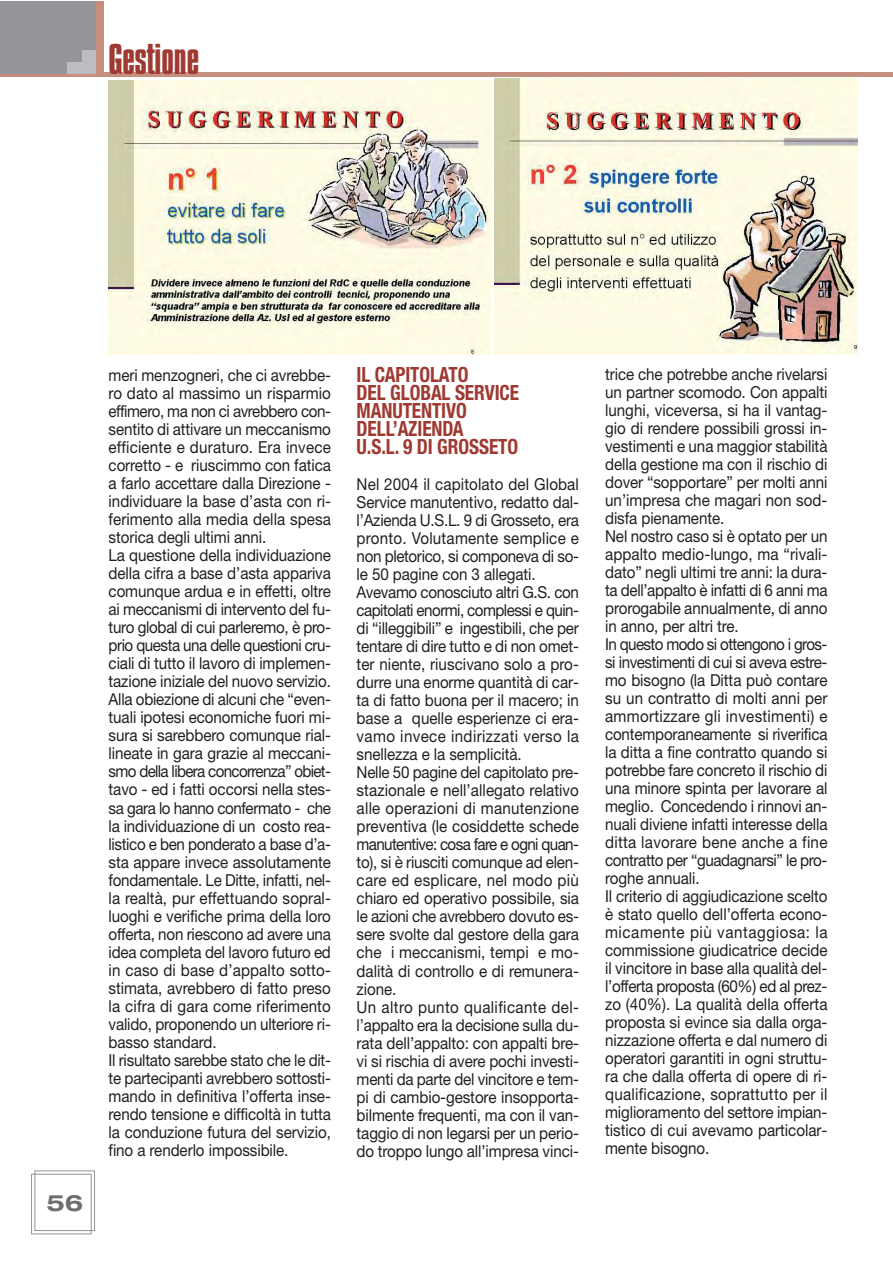
<style>
.page{position:relative;width:893px;height:1263px;background:#fff}
.page>*{position:absolute;margin:0;border:0;box-sizing:border-box;transform-origin:0 0}
.t1{font:45px "Compacta Plain";color:#9f3a32}
.t2{font:700 expanded 22.5px "Helvetica Neue";color:#6d6e70}
.t3{font:700 condensed 21px/18px "Helvetica Neue";letter-spacing:-.005em;color:#9f3a32;scale:.92 1}
.t4{font:16.5px/18px "Helvetica Neue";letter-spacing:-.005em;color:#231f20;scale:.92 1}
</style>
<div class="page">
<div style="left:95px;top:1px;width:9px;height:72px;background:#c58e7d"></div>
<hr style="left:0;top:73px;width:893px;height:4px;background:#c58e7d">
<div style="left:0;top:1px;width:96px;height:73px;background:#939598"></div>
<div style="left:67px;top:50px;width:29px;height:24px;background:#bbbdc0"></div>
<div style="left:64px;top:46px;width:17px;height:16px;background:#939598"></div>
<svg style="left:31px;top:1170px;width:64px;height:65px"></svg>
<img style="left:108px;top:81px;width:382px;height:273px">
<img style="left:495px;top:78px;width:363px;height:277px">
<h1 class="t1" style="left:108px;top:42px;width:92px">Gestione</h1>
<h2 class="t2" style="left:46px;top:1194px;width:38px">56</h2>
<p class="t4" style="left:109px;top:368px;width:243px">meri menzogneri, che ci avrebbe&shy;ro dato al massimo un risparmio effimero, ma non ci avrebbero con&shy;sentito di attivare un meccanismo efficiente e duraturo. Era invece corretto - e riuscimmo con fatica a farlo accettare dalla Direzione - individuare la base d’asta con ri&shy;ferimento alla media della spesa storica degli ultimi anni.<br>La questione della individuazione della cifra a base d’asta appariva comunque ardua e in effetti, oltre ai meccanismi di intervento del fu&shy;turo global di cui parleremo, è pro&shy;prio questa una delle questioni cru&shy;ciali di tutto il lavoro di implemen&shy;tazione iniziale del nuovo servizio.<br>Alla obiezione di alcuni che “even&shy;tuali ipotesi economiche fuori mi&shy;sura si sarebbero comunque rial&shy;lineate in gara grazie al meccani&shy;smo della libera concorrenza” obiet&shy;tavo - ed i fatti occorsi nella stes&shy;sa gara lo hanno confermato - che la individuazione di un costo rea&shy;listico e ben ponderato a base d’a&shy;sta appare invece assolutamente fondamentale. Le Ditte, infatti, nel&shy;la realtà, pur effettuando sopral&shy;luoghi e verifiche prima della loro offerta, non riescono ad avere una idea completa del lavoro futuro ed in caso di base d’appalto sotto&shy;stimata, avrebbero di fatto preso la cifra di gara come riferimento valido, proponendo un ulteriore ri&shy;basso standard.<br>Il risultato sarebbe stato che le dit&shy;te partecipanti avrebbero sottosti&shy;mando in definitiva l’offerta inse&shy;rendo tensione e difficoltà in tutta la conduzione futura del servizio, fino a renderlo impossibile.</p>
<p class="t3" style="left:357px;top:368px;width:178px">IL CAPITOLATO<br>DEL GLOBAL SERVICE<br>MANUTENTIVO<br>DELL’AZIENDA<br>U.S.L. 9 DI GROSSETO</p>
<p class="t4" style="left:357px;top:477px;width:243px">Nel 2004 il capitolato del Global Service manutentivo, redatto dal&shy;l’Azienda U.S.L. 9 di Grosseto, era pronto. Volutamente semplice e non pletorico, si componeva di so&shy;le 50 pagine con 3 allegati.<br>Avevamo conosciuto altri G.S. con capitolati enormi, complessi e quin&shy;di “illeggibili” e ingestibili, che per tentare di dire tutto e di non omet&shy;ter niente, riuscivano solo a pro&shy;durre una enorme quantità di car&shy;ta di fatto buona per il macero; in base a quelle esperienze ci era&shy;vamo invece indirizzati verso la snellezza e la semplicità.<br>Nelle 50 pagine del capitolato pre&shy;stazionale e nell’allegato relativo alle operazioni di manutenzione preventiva (le cosiddette schede manutentive: cosa fare e ogni quan&shy;to), si è riusciti comunque ad elen&shy;care ed esplicare, nel modo più chiaro ed operativo possibile, sia le azioni che avrebbero dovuto es&shy;sere svolte dal gestore della gara che i meccanismi, tempi e mo&shy;dalità di controllo e di remunera&shy;zione.<br>Un altro punto qualificante del&shy;l’appalto era la decisione sulla du&shy;rata dell’appalto: con appalti bre&shy;vi si rischia di avere pochi investi&shy;menti da parte del vincitore e tem&shy;pi di cambio-gestore insopporta&shy;bilmente frequenti, ma con il van&shy;taggio di non legarsi per un perio&shy;do troppo lungo all’impresa vinci-</p>
<p class="t4" style="left:605px;top:367px;width:243px">trice che potrebbe anche rivelarsi un partner scomodo. Con appalti lunghi, viceversa, si ha il vantag&shy;gio di rendere possibili grossi in&shy;vestimenti e una maggior stabilità della gestione ma con il rischio di dover “sopportare” per molti anni un’impresa che magari non sod&shy;disfa pienamente.<br>Nel nostro caso si è optato per un appalto medio-lungo, ma “rivali&shy;dato” negli ultimi tre anni: la dura&shy;ta dell’appalto è infatti di 6 anni ma prorogabile annualmente, di anno in anno, per altri tre.<br>In questo modo si ottengono i gros&shy;si investimenti di cui si aveva estre&shy;mo bisogno (la Ditta può contare su un contratto di molti anni per ammortizzare gli investimenti) e contemporaneamente si riverifica la ditta a fine contratto quando si potrebbe fare concreto il rischio di una minore spinta per lavorare al meglio. Concedendo i rinnovi an&shy;nuali diviene infatti interesse della ditta lavorare bene anche a fine contratto per “guadagnarsi” le pro&shy;roghe annuali.<br>Il criterio di aggiudicazione scelto è stato quello dell’offerta econo&shy;micamente più vantaggiosa: la commissione giudicatrice decide il vincitore in base alla qualità del&shy;l’offerta proposta (60%) ed al prez&shy;zo (40%). La qualità della offerta proposta si evince sia dalla orga&shy;nizzazione offerta e dal numero di operatori garantiti in ogni struttu&shy;ra che dalla offerta di opere di ri&shy;qualificazione, soprattutto per il miglioramento del settore impian&shy;tistico di cui avevamo particolar&shy;mente bisogno.</p>
</div>
